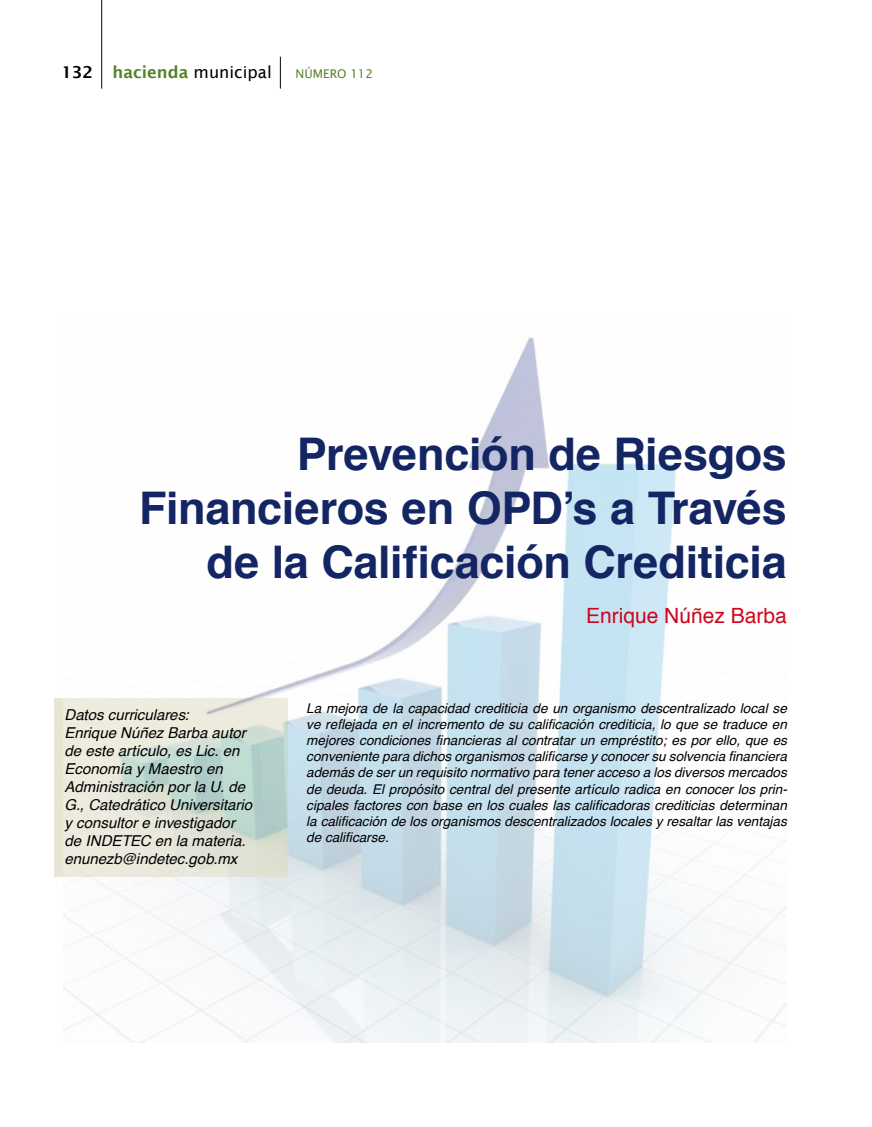
<style>
.page{position:relative;width:872px;height:1127px;background:#fff}
.page>*{position:absolute;margin:0;border:0;box-sizing:border-box;transform-origin:0 0}
.t1{font:700 45px/54px "Helvetica";letter-spacing:-.005em;color:#142564;text-align:right}
.t2{font:21px "Helvetica";color:#cd071e}
.t3{font:16.5px "Lucida Sans";color:#000}
.t4{font:italic 15px/18px "Helvetica";color:#000}
.t5{font:italic 13.5px/16.2px "Helvetica";color:#000;text-align:justify}
.t6{font:12px "Lucida Sans";color:#558128}
.s1{font-weight:600}
.s2{font-weight:600;color:#558128}
</style>
<div class="page">
<img style="left:64px;top:337px;width:722px;height:705px">
<hr style="left:101px;top:0;width:1px;height:89px;background:#000">
<hr style="left:280px;top:57px;width:1px;height:32px;background:#000">
<svg style="left:54px;top:698px;width:234px;height:179px;background:#dae2d6"></svg>
<p class="t3" style="left:61px;top:62px;width:212px"><span class="s1">132</span> <span class="s2">hacienda</span> municipal</p>
<p class="t6" style="left:296px;top:67px;width:79px">NÚMERO 112</p>
<h1 class="t1" style="left:139px;top:427px;width:649px">Prevención de Riesgos<br>Financieros en OPD’s a Través de la Calificación Crediticia</h1>
<h2 class="t2" style="left:586px;top:599px;width:202px">Enrique Núñez Barba</h2>
<p class="t4" style="left:64px;top:706px;width:189px">Datos curriculares:<br>Enrique Núñez Barba autor de este artículo, es Lic. en<br>Economía y Maestro en<br>Administración por la U. de<br>G., Catedrático Universitario y consultor e investigador de INDETEC en la materia. enunezb@indetec.gob.mx</p>
<p class="t5" style="left:306px;top:700px;width:482px">La mejora de la capacidad crediticia de un organismo descentralizado local se ve reflejada en el incremento de su calificación crediticia, lo que se traduce en mejores condiciones financieras al contratar un empréstito; es por ello, que es conveniente para dichos organismos calificarse y conocer su solvencia financiera además de ser un requisito normativo para tener acceso a los diversos mercados de deuda. El propósito central del presente artículo radica en conocer los prin&shy;cipales factores con base en los cuales las calificadoras crediticias determinan la calificación de los organismos descentralizados locales y resaltar las ventajas de calificarse.</p>
</div>
